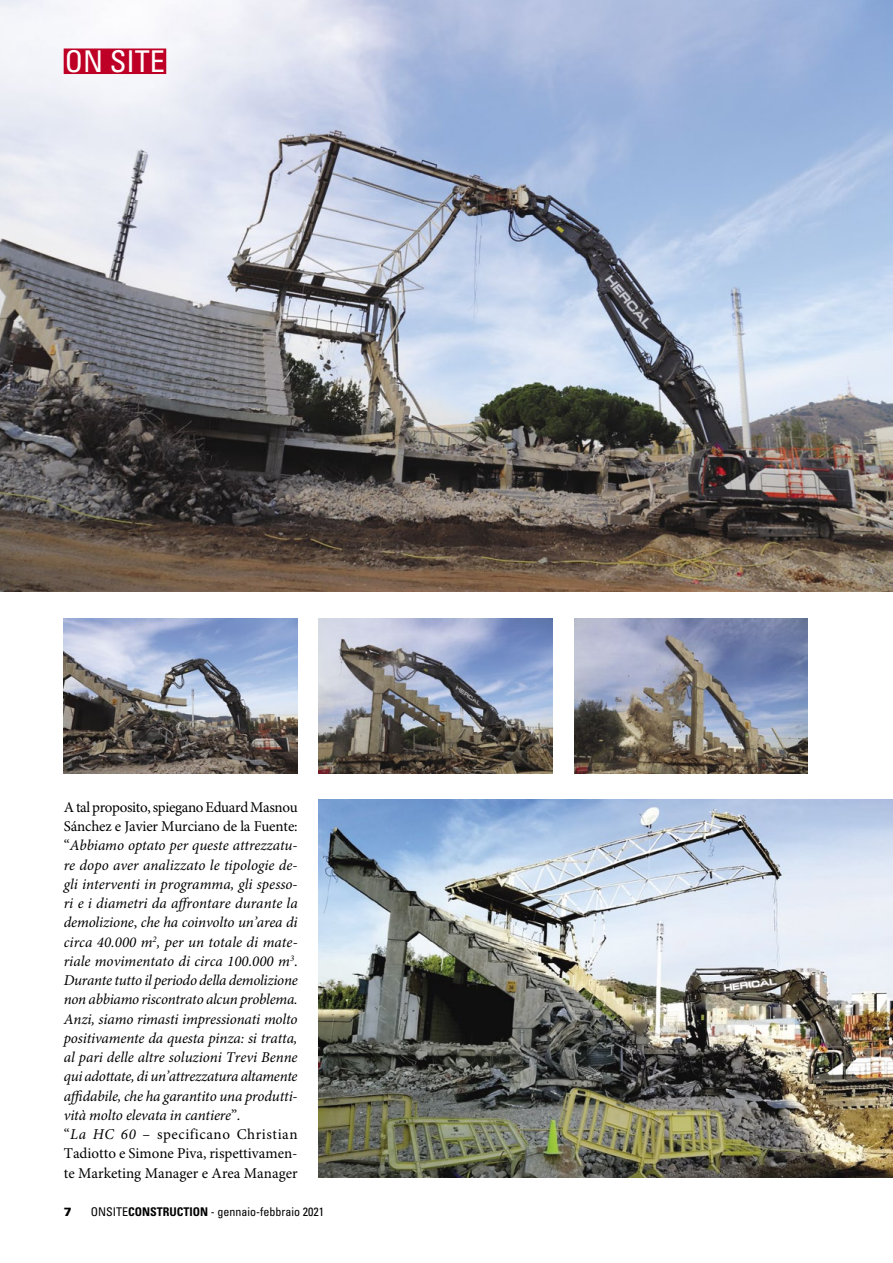
<style>
.page{position:relative;width:893px;height:1263px;background:#fff}
.page>*{position:absolute;margin:0;border:0;box-sizing:border-box;transform-origin:0 0}
.t1{font:condensed 30px "Univers LT Std";color:#fff}
.t2{font:italic 15px/19.2px "Minion Pro";letter-spacing:-.01em;color:#000}
.t3{font:condensed 12px "Univers LT Std";color:#000}
.t4{font:900 12px "Univers LT Std";color:#000}
.s1{font-style:normal}
.s2{font-weight:700}
</style>
<div class="page">
<img style="left:0;top:0;width:893px;height:591px">
<div style="left:64px;top:49px;width:102px;height:25px;background:#be0027"></div>
<img style="left:64px;top:618px;width:234px;height:156px">
<img style="left:319px;top:618px;width:234px;height:156px">
<img style="left:574px;top:618px;width:234px;height:156px">
<img style="left:319px;top:799px;width:574px;height:379px">
<h1 class="t1" style="left:65px;top:43px;width:102px">ON SITE</h1>
<p class="t2" style="left:64px;top:798px;width:235px"><span class="s1">A tal proposito, spiegano Eduard Masnou Sánchez e Javier Murciano de la Fuente: “</span>Abbiamo optato per queste attrezzatu&shy;re dopo aver analizzato le tipologie de&shy;gli interventi in programma, gli spesso&shy;ri e i diametri da affrontare durante la demolizione<span class="s1">,</span> che ha coinvolto un’area di circa 40.000 m<sup>2</sup>, per un totale di mate&shy;riale movimentato di circa 100.000 m<sup>3</sup><span class="s1">.<br></span>Durante tutto il periodo della demolizione non abbiamo riscontrato alcun problema.<br>Anzi, siamo rimasti impressionati molto positivamente da questa pinza: si tratta, al pari delle altre soluzioni Trevi Benne qui adottate, di un’attrezzatura altamente affidabile, che ha garantito una produtti&shy;vità molto elevata in cantiere<span class="s1">”.<br>“</span>La HC 60 <span class="s1">– specificano Christian Tadiotto e Simone Piva, rispettivamen&shy;te Marketing Manager e Area Manager</span></p>
<p class="t4" style="left:64px;top:1204px;width:10px">7</p>
<p class="t3" style="left:91px;top:1204px;width:235px">ONSITE<span class="s2">CONSTRUCTION</span> - gennaio-febbraio 2021</p>
</div>
